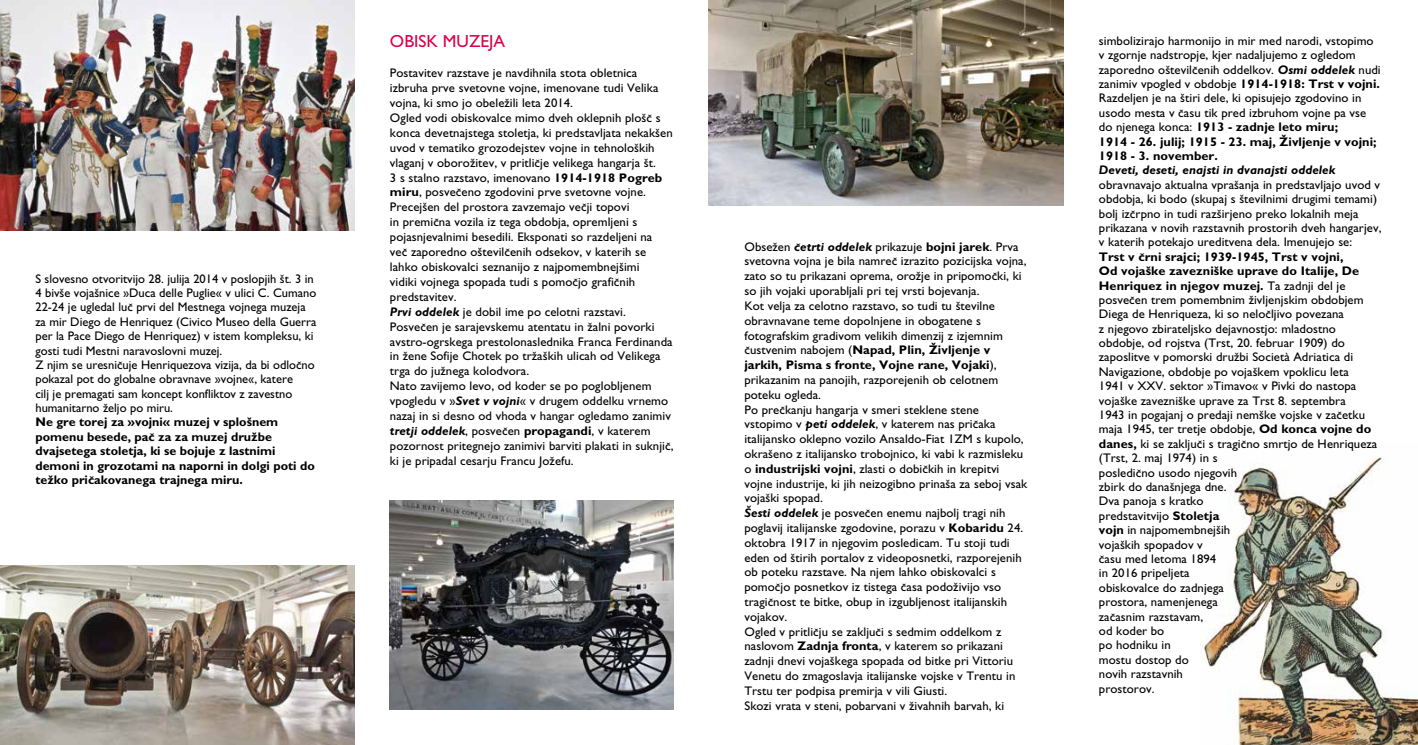
<style>
.page{position:relative;width:1418px;height:745px;background:#fff}
.page>*{position:absolute;margin:0;border:0;box-sizing:border-box;transform-origin:0 0}
.t1{font:17.5px "Gill Sans Std";color:#db004c}
.t2{font:12.5px/14.4px "Gill Sans Roman Slov";letter-spacing:.005em;color:#000}
.t3{font:12.5px/14.4px "Gill Sans Bold Slov";letter-spacing:.005em;color:#000}
.t4{font:12.5px "Gill Sans Bold Ita Slov";letter-spacing:.005em;color:#000}
.s1{font-family:"Gill Sans Bold Slov"}
.s2{font-family:"Gill Sans Bold Ita Slov"}
.s3{font-family:"Gill Sans Roman Slov"}
.s4{font-family:"Gill Sans Std";font-weight:700}
</style>
<div class="page">
<img style="left:1200px;top:456px;width:217px;height:288px">
<img style="left:390px;top:500px;width:283px;height:209px">
<img style="left:709px;top:0;width:354px;height:206px">
<img style="left:0;top:565px;width:354px;height:179px">
<img style="left:0;top:0;width:354px;height:230px">
<p class="t2" style="left:35px;top:271px;width:282px">S slovesno otvoritvijo 28. julija 2014 v poslopjih št. 3 in 4 bivše vojašnice »Duca delle Puglie« v ulici C. Cumano 22-24 je ugledal luå prvi del Mestnega vojnega muzeja za mir Diego de Henriquez (Civico Museo della Guerra per la Pace Diego de Henriquez) v istem kompleksu, ki gosti tudi Mestni naravoslovni muzej.<br>Z njim se uresniåuje Henriquezova vizija, da bi odloåno pokazal pot do globalne obravnave »vojne«, katere<br>cilj je premagati sam koncept konfliktov z zavestno humanitarno željo po miru.</p>
<p class="t3" style="left:35px;top:415px;width:281px">Ne gre torej za »vojni« muzej v splošnem pomenu besede, paå za za muzej družbe dvajsetega stoletja, ki se bojuje z lastnimi demoni in grozotami na naporni in dolgi poti do težko priåakovanega trajnega miru.</p>
<h1 class="t1" style="left:390px;top:31px;width:117px">OBISK MUZEJA</h1>
<p class="t2" style="left:390px;top:66px;width:285px;line-height:14.9px">Postavitev razstave je navdihnila stota obletnica izbruha prve svetovne vojne, imenovane tudi Velika vojna, ki smo jo obeležili leta 2014.<br>Ogled vodi obiskovalce mimo dveh oklepnih plošå s konca devetnajstega stoletja, ki predstavljata nekakšen uvod v tematiko grozodejstev vojne in tehnoloških vlaganj v oborožitev, v pritliåje velikega hangarja št.<br>3 s stalno razstavo, imenovano <span class="s1">1914-1918 Pogreb miru</span>, posveåeno zgodovini prve svetovne vojne.<br>Precejšen del prostora zavzemajo veåji topovi<br>in premiåna vozila iz tega obdobja, opremljeni s pojasnjevalnimi besedili. Eksponati so razdeljeni na<br>veå zaporedno oštevilåenih odsekov, v katerih se lahko obiskovalci seznanijo z najpomembnejšimi<br>vidiki vojnega spopada tudi s pomoåjo grafiånih predstavitev.<br><span class="s2">Prvi oddelek</span> je dobil ime po celotni razstavi.<br>Posveåen je sarajevskemu atentatu in žalni povorki avstro-ogrskega prestolonaslednika Franca Ferdinanda in žene Sofije Chotek po tržaških ulicah od Velikega trga do južnega kolodvora.<br>Nato zavijemo levo, od koder se po poglobljenem vpogledu v »<span class="s2">Svet v vojni</span>« v drugem oddelku vrnemo nazaj in si desno od vhoda v hangar ogledamo zanimiv <span class="s2">tretji oddelek</span>, posveåen <span class="s1">propagandi</span>, v katerem pozornost pritegnejo zanimivi barviti plakati in suknjiå, ki je pripadal cesarju Francu Jožefu.</p>
<p class="t2" style="left:744px;top:239px;width:284px;line-height:14.8px">Obsežen <span class="s2">åetrti oddelek</span> prikazuje <span class="s1">bojni jarek</span>. Prva svetovna vojna je bila namreå izrazito pozicijska vojna, zato so tu prikazani oprema, orožje in pripomoåki, ki so jih vojaki uporabljali pri tej vrsti bojevanja.<br>Kot velja za celotno razstavo, so tudi tu številne obravnavane teme dopolnjene in obogatene s fotografskim gradivom velikih dimenzij z izjemnim</p>
<p class="t3" style="left:744px;top:342px;width:254px;line-height:14.8px"><span class="s3">åustvenim nabojem (</span>Napad, Plin, Življenje v jarkih, Pisma s fronte, Vojne rane, Vojaki<span class="s3">),</span></p>
<p class="t2" style="left:744px;top:372px;width:284px;line-height:14.8px">prikazanim na panojih, razporejenih ob celotnem poteku ogleda.<br>Po preåkanju hangarja v smeri steklene stene vstopimo v <span class="s2">peti oddelek</span>, v katerem nas priåaka italijansko oklepno vozilo Ansaldo-Fiat 1ZM s kupolo, okrašeno z italijansko trobojnico, ki vabi k razmisleku o <span class="s1">industrijski vojni</span>, zlasti o dobiåkih in krepitvi vojne industrije, ki jih neizogibno prinaša za seboj vsak vojaški spopad.<br><span class="s2">Šesti oddelek</span> je posveåen enemu najbolj tragičnih poglavij italijanske zgodovine, porazu v <span class="s1">Kobaridu</span> 24. oktobra 1917 in njegovim posledicam. Tu stoji tudi eden od štirih portalov z videoposnetki, razporejenih ob poteku razstave. Na njem lahko obiskovalci s pomoåjo posnetkov iz tistega åasa podoživijo vso tragiånost te bitke, obup in izgubljenost italijanskih vojakov.<br>Ogled v pritliåju se zakljuåi s sedmim oddelkom z naslovom <span class="s4">Zadnja fronta</span>, v katerem so prikazani zadnji dnevi vojaškega spopada od bitke pri Vittoriu Venetu do zmagoslavja italijanske vojske v Trentu in Trstu ter podpisa premirja v vili Giusti.<br>Skozi vrata v steni, pobarvani v živahnih barvah, ki</p>
<p class="t2" style="left:1098px;top:34px;width:283px">simbolizirajo harmonijo in mir med narodi, vstopimo v zgornje nadstropje, kjer nadaljujemo z ogledom zaporedno oštevilåenih oddelkov. <span class="s2">Osmi oddelek</span> nudi zanimiv vpogled v obdobje <span class="s1">1914-1918: Trst v vojni.<br></span>Razdeljen je na štiri dele, ki opisujejo zgodovino in usodo mesta v åasu tik pred izbruhom vojne pa vse</p>
<p class="t3" style="left:1098px;top:120px;width:279px"><span class="s3">do njenega konca:</span> 1913 - zadnje leto miru;<br>1914 - 26. julij; 1915 - 23. maj, Življenje v vojni;<br>1918 - 3. november.</p>
<p class="t4" style="left:1098px;top:163px;width:238px">Deveti, deseti, enajsti in dvanajsti oddelek</p>
<p class="t2" style="left:1098px;top:177px;width:284px">obravnavajo aktualna vprašanja in predstavljajo uvod v obdobja, ki bodo (skupaj s številnimi drugimi temami) bolj izårpno in tudi razširjeno preko lokalnih meja prikazana v novih razstavnih prostorih dveh hangarjev, v katerih potekajo ureditvena dela. Imenujejo se:</p>
<p class="t3" style="left:1098px;top:249px;width:262px">Trst v årni srajci; 1939-1945, Trst v vojni,<br>Od vojaške zavezniške uprave do Italije, De<br>Henriquez in njegov muzej. <span class="s3">Ta zadnji del je</span></p>
<p class="t2" style="left:1098px;top:292px;width:280px">posveåen trem pomembnim življenjskim obdobjem<br>Diega de Henriqueza, ki so neloåljivo povezana<br>z njegovo zbirateljsko dejavnostjo: mladostno obdobje, od rojstva (Trst, 20. februar 1909) do zaposlitve v pomorski družbi Società Adriatica di<br>Navigazione, obdobje po vojaškem vpoklicu leta<br>1941 v XXV. sektor »Timavo« v Pivki do nastopa vojaške zavezniške uprave za Trst 8. septembra<br>1943 in pogajanj o predaji nemške vojske v zaåetku maja 1945, ter tretje obdobje, <span class="s1">Od konca vojne do danes,</span> ki se zakljuåi s tragiåno smrtjo de Henriqueza (Trst, 2. maj 1974) in s<br>poslediåno usodo njegovih<br>zbirk do današnjega dne.<br>Dva panoja s kratko<br>predstavitvijo <span class="s1">Stoletja<br>vojn</span> in najpomembnejših<br>vojaških spopadov v<br>åasu med letoma 1894<br>in 2016 pripeljeta<br>obiskovalce do zadnjega<br>prostora, namenjenega<br>zaåasnim razstavam,<br>od koder bo<br>po hodniku in<br>mostu dostop do<br>novih razstavnih<br>prostorov.</p>
</div>
